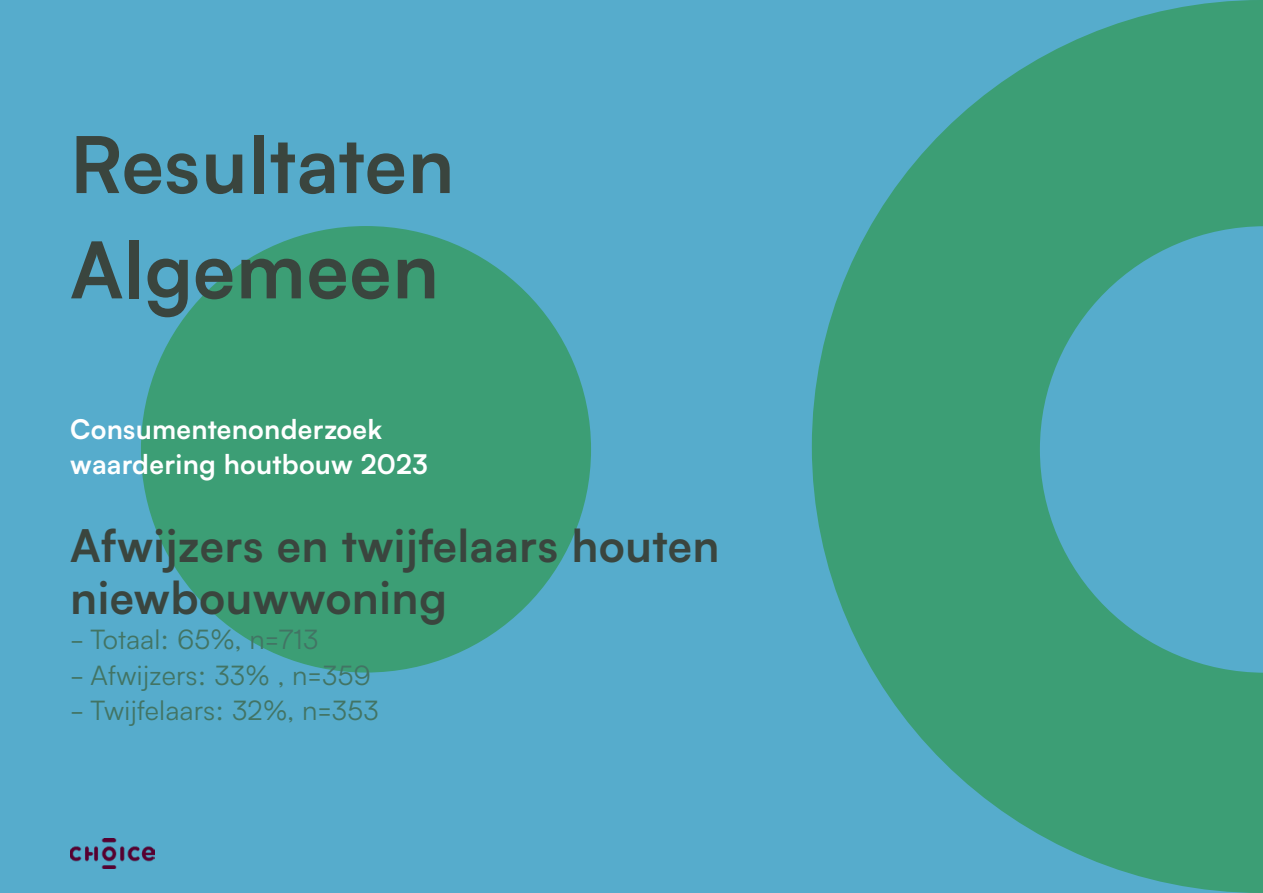
<style>
.page{position:relative;width:1263px;height:893px;background:#56accc}
.page>*{position:absolute;margin:0;border:0;box-sizing:border-box;transform-origin:0 0}
.t1{font:700 78px/105.3px "Satoshi";letter-spacing:.01em;color:#3a453e}
.t2{font:700 45px/52.7px "Satoshi";letter-spacing:.01em;color:#3a453e}
.t3{font:27px "Satoshi";letter-spacing:.01em;color:#427464}
.t4{font:700 27px/35.1px "Satoshi";letter-spacing:.01em;color:#fff}
</style>
<div class="page">
<div style="left:141px;top:226px;width:450px;height:446px;background:#3c9e75;border-radius:50%"></div>
<svg style="left:812px;top:0;width:451px;height:893px;fill:#3c9e75"></svg>
<img style="left:70px;top:839px;width:84px;height:29px">
<h1 class="t1" style="left:70px;top:107px;width:386px">Resultaten<br>Algemeen</h1>
<p class="t4" style="left:70px;top:410px;width:359px">Consumentenonderzoek waardering houtbouw 2023</p>
<h2 class="t2" style="left:70px;top:516px;width:651px">Afwijzers en twijfelaars houten niewbouwwoning</h2>
<p class="t3" style="left:70px;top:622px;width:250px">- Totaal: 65%, n=713</p>
<p class="t3" style="left:70px;top:657px;width:302px">- Afwijzers: 33% , n=359</p>
<p class="t3" style="left:70px;top:692px;width:310px">- Twijfelaars: 32%, n=353</p>
</div>
